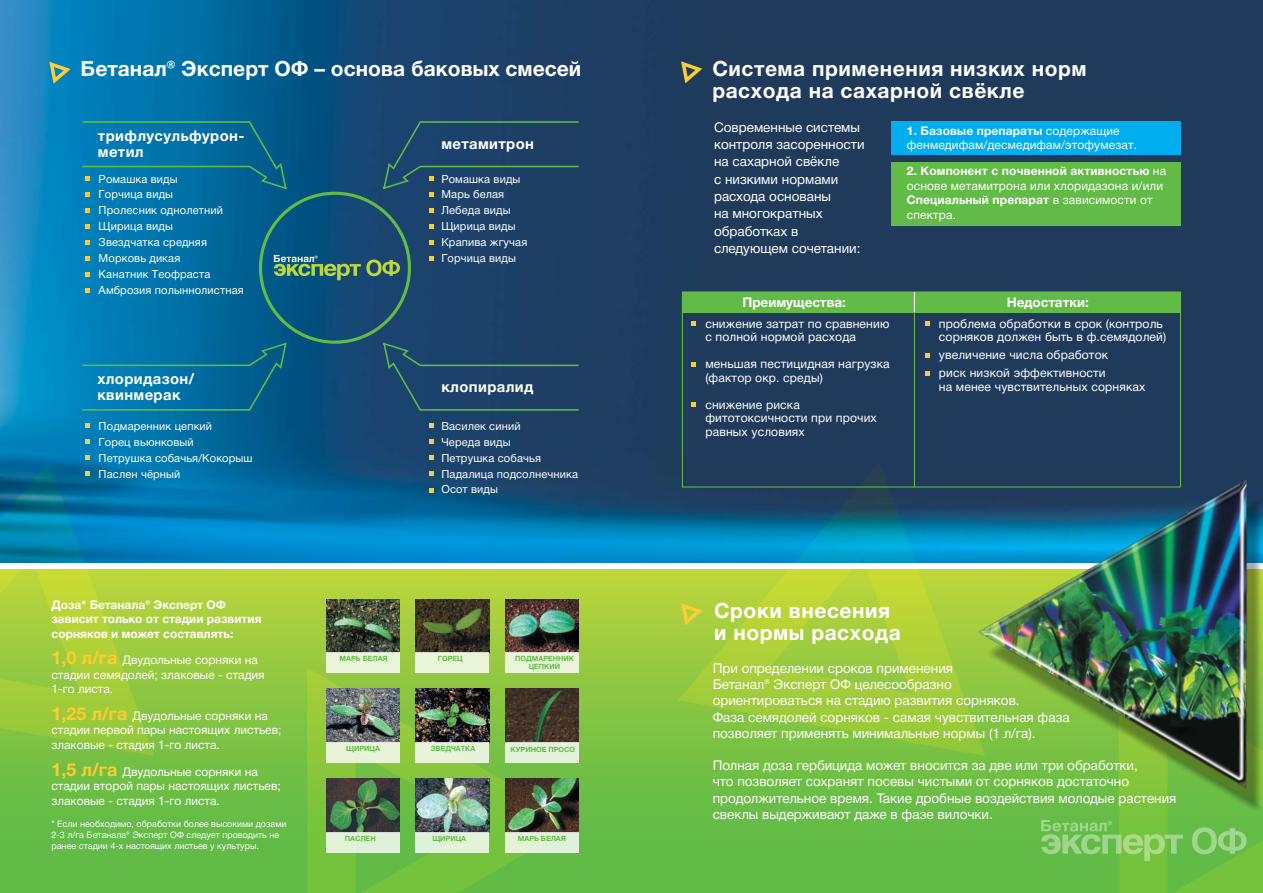
<style>
.page{position:relative;width:1263px;height:893px;background:#fff}
.page>*{position:absolute;margin:0;border:0;box-sizing:border-box;transform-origin:0 0}
.t1{font:700 21px/21.8px "Helvetica Neue Cyr";letter-spacing:.025em;color:#fff}
.t2{font:700 21px "Helvetica Neue Cyr";color:#fff}
.t3{font:700 14.85px/15.8px "Helvetica Neue Cyr";letter-spacing:.025em;color:#fff}
.t4{font:13.5px/16.2px "Helvetica Neue Cyr";color:#fff}
.t5{font:700 13.5px "Helvetica Neue Cyr";color:#fff}
.t6{font:12.15px/13.5px "Helvetica Neue Cyr";letter-spacing:.01em;color:#fff}
.t7{font:12px/14.4px "Helvetica Neue Cyr";color:#fff}
.t8{font:700 12px/14.4px "Helvetica Neue Cyr";color:#fff}
.t9{font:11.1px/15.9px "Helvetica Neue Cyr";letter-spacing:.01em;color:#fff}
.t10{font:9px/10.8px "Helvetica Neue Cyr";color:#fff}
.t11{font:700 7.2px/7.9px "Helvetica Neue Cyr";color:#62bb46;text-align:center}
.s1{font-weight:700;font-size:18px;color:#ffcc31}
.s2{font-weight:700}
</style>
<div class="page">
<img style="left:0;top:0;width:1263px;height:563px">
<div style="left:0;top:569px;width:1263px;height:324px;background:linear-gradient(to bottom,#b6d33d,#52b648)"></div>
<svg style="left:307px;top:667px;width:271px;height:226px;background:#79bf40"></svg>
<svg style="left:678px;top:462px;width:307px;height:294px;background:#6fa857"></svg>
<svg style="left:0;top:462px;width:154px;height:294px;background:#6aaf62"></svg>
<div style="left:0;top:563px;width:1263px;height:6px;background:#fff"></div>
<svg style="left:681px;top:603px;width:21px;height:22px"></svg>
<img style="left:969px;top:467px;width:294px;height:347px">
<img style="left:1041px;top:667px;width:222px;height:226px">
<svg style="left:681px;top:61px;width:21px;height:22px"></svg>
<svg style="left:49px;top:62px;width:22px;height:22px"></svg>
<img style="left:415px;top:599px;width:74px;height:54px">
<img style="left:505px;top:599px;width:74px;height:54px">
<img style="left:326px;top:599px;width:74px;height:54px">
<img style="left:415px;top:689px;width:74px;height:53px">
<img style="left:505px;top:689px;width:74px;height:53px">
<img style="left:326px;top:689px;width:74px;height:53px">
<img style="left:415px;top:779px;width:74px;height:53px">
<img style="left:505px;top:779px;width:74px;height:53px">
<img style="left:326px;top:779px;width:74px;height:53px">
<div style="left:415px;top:653px;width:74px;height:20px;background:#eaf4d9"></div>
<div style="left:505px;top:653px;width:74px;height:20px;background:#eaf4d9"></div>
<div style="left:326px;top:742px;width:74px;height:21px;background:#e8f4d7"></div>
<div style="left:326px;top:653px;width:74px;height:20px;background:#eaf4d9"></div>
<div style="left:505px;top:742px;width:74px;height:21px;background:#e4f2d9"></div>
<div style="left:415px;top:742px;width:74px;height:21px;background:#e7f3d7"></div>
<div style="left:326px;top:832px;width:74px;height:21px;background:#dff1da"></div>
<div style="left:505px;top:832px;width:74px;height:21px;background:#e3f3d8"></div>
<div style="left:415px;top:832px;width:74px;height:21px;background:#e3f3d8"></div>
<svg style="left:81px;top:341px;width:207px;height:70px;background:#04719e"></svg>
<div style="left:382px;top:329px;width:198px;height:82px;background:#1d4169"></div>
<svg style="left:81px;top:120px;width:207px;height:77px;background:#04719e"></svg>
<svg style="left:86px;top:209px;width:4px;height:4px"></svg>
<svg style="left:86px;top:225px;width:4px;height:4px"></svg>
<svg style="left:86px;top:240px;width:4px;height:4px"></svg>
<svg style="left:86px;top:256px;width:4px;height:4px"></svg>
<svg style="left:86px;top:272px;width:4px;height:4px"></svg>
<svg style="left:86px;top:288px;width:4px;height:4px"></svg>
<svg style="left:86px;top:423px;width:4px;height:5px"></svg>
<svg style="left:86px;top:439px;width:4px;height:5px"></svg>
<svg style="left:86px;top:455px;width:4px;height:5px"></svg>
<svg style="left:86px;top:471px;width:4px;height:5px"></svg>
<svg style="left:382px;top:120px;width:198px;height:82px;background:#1f4667"></svg>
<svg style="left:429px;top:208px;width:5px;height:4px"></svg>
<svg style="left:429px;top:224px;width:5px;height:4px"></svg>
<svg style="left:429px;top:240px;width:5px;height:4px"></svg>
<svg style="left:429px;top:256px;width:5px;height:4px"></svg>
<svg style="left:429px;top:423px;width:5px;height:5px"></svg>
<svg style="left:429px;top:439px;width:5px;height:5px"></svg>
<svg style="left:429px;top:455px;width:5px;height:5px"></svg>
<svg style="left:429px;top:471px;width:5px;height:5px"></svg>
<svg style="left:429px;top:488px;width:5px;height:4px"></svg>
<div style="left:259px;top:192px;width:152px;height:152px;border:3px solid #62bb46;border-radius:50%"></div>
<svg style="left:274px;top:255px;width:126px;height:25px;background:#497a6c"></svg>
<div style="left:891px;top:122px;width:289px;height:33px;background:#00aeef"></div>
<div style="left:891px;top:162px;width:289px;height:64px;background:#62bb46"></div>
<div style="left:682px;top:291px;width:499px;height:197px;border:1px solid #62bb46"></div>
<hr style="left:682px;top:312px;width:498px;height:1px;background:#62bb46">
<hr style="left:914px;top:292px;width:1px;height:195px;background:#62bb46">
<svg style="left:925px;top:353px;width:4px;height:5px"></svg>
<svg style="left:925px;top:321px;width:4px;height:5px"></svg>
<svg style="left:925px;top:371px;width:4px;height:5px"></svg>
<div style="left:682px;top:292px;width:232px;height:20px;background:#62bb46"></div>
<div style="left:914px;top:292px;width:266px;height:20px;background:#62bb46"></div>
<svg style="left:691px;top:321px;width:5px;height:5px"></svg>
<svg style="left:691px;top:362px;width:5px;height:5px"></svg>
<svg style="left:691px;top:403px;width:5px;height:4px"></svg>
<svg style="left:914px;top:292px;width:1px;height:20px"></svg>
<h1 class="t2" style="left:81px;top:57px;width:502px">Бетанал® Эксперт ОФ – основа баковых смесей</h1>
<p class="t3" style="left:98px;top:128px;width:148px">трифлусульфурон&shy;метил</p>
<p class="t9" style="left:99px;top:171px;width:147px">Ромашка виды<br>Горчица виды<br>Пролесник однолетний<br>Щирица виды<br>Звездчатка средняя<br>Морковь дикая<br>Канатник Теофраста<br>Амброзия полыннолистная</p>
<p class="t3" style="left:97px;top:371px;width:99px">хлоридазон/ квинмерак</p>
<p class="t9" style="left:99px;top:418px;width:155px">Подмаренник цепкий<br>Горец вьюнковый<br>Петрушка собачья/Кокорыш<br>Паслен чёрный</p>
<p class="t8" style="left:51px;top:598px;width:212px">Доза* Бетанала® Эксперт ОФ зависит только от стадии развития сорняков и может составлять:</p>
<p class="t7" style="left:51px;top:653px;width:215px"><span class="s1">1,0 л/га</span> Двудольные сорняки на стадии семядолей; злаковые - стадия<br>1-го листа.</p>
<p class="t7" style="left:51px;top:709px;width:231px"><span class="s1">1,25 л/га</span> Двудольные сорняки на стадии первой пары настоящих листьев; злаковые - стадия 1-го листа.</p>
<p class="t7" style="left:51px;top:764px;width:231px"><span class="s1">1,5 л/га</span> Двудольные сорняки на стадии второй пары настоящих листьев; злаковые - стадия 1-го листа.</p>
<p class="t10" style="left:51px;top:819px;width:237px">* Если необходимо, обработки более высокими дозами<br>2-3 л/га Бетанала® Эксперт ОФ следует проводить не ранее стадии 4-х настоящих листьев у культуры.</p>
<p class="t3" style="left:441px;top:136px;width:94px">метамитрон</p>
<p class="t9" style="left:441px;top:171px;width:87px">Ромашка виды<br>Марь белая<br>Лебеда виды<br>Щирица виды<br>Крапива жгучая<br>Горчица виды</p>
<p class="t3" style="left:441px;top:379px;width:94px">клопиралид</p>
<p class="t9" style="left:441px;top:418px;width:138px">Василек синий<br>Череда виды<br>Петрушка собачья<br>Падалица подсолнечника<br>Осот виды</p>
<p class="t11" style="left:340px;top:655px;width:50px">МАРЬ БЕЛАЯ</p>
<p class="t11" style="left:346px;top:745px;width:35px">ЩИРИЦА</p>
<p class="t11" style="left:438px;top:655px;width:26px">ГОРЕЦ</p>
<p class="t11" style="left:515px;top:655px;width:60px">ПОДМАРЕННИК<br>ЦЕПКИЙ</p>
<p class="t11" style="left:431px;top:745px;width:46px">ЗВЕДЧАТКА</p>
<p class="t11" style="left:511px;top:745px;width:66px">КУРИНОЕ ПРОСО</p>
<p class="t11" style="left:345px;top:834px;width:32px">ПАСЛЕН</p>
<p class="t11" style="left:432px;top:834px;width:35px">ЩИРИЦА</p>
<p class="t11" style="left:518px;top:835px;width:50px">МАРЬ БЕЛАЯ</p>
<h1 class="t1" style="left:712px;top:58px;width:376px">Система применения низких норм расхода на сахарной свёкле</h1>
<p class="t4" style="left:714px;top:119px;width:152px;line-height:17.2px">Современные системы контроля засоренности на сахарной свёкле<br>с низкими нормами расхода основаны<br>на многократных обработках в следующем сочетании:</p>
<p class="t7" style="left:907px;top:123px;width:232px"><span class="s2">1. Базовые препараты</span> содержащие фенмедифам/десмедифам/этофумезат.</p>
<p class="t7" style="left:907px;top:164px;width:261px"><span class="s2">2. Компонент с почвенной активностью</span> на основе метамитрона или хлоридазона и/или<br><span class="s2">Специальный препарат</span> в зависимости от спектра.</p>
<p class="t5" style="left:742px;top:295px;width:105px">Преимущества:</p>
<p class="t6" style="left:705px;top:317px;width:185px">снижение затрат по сравнению с полной нормой расхода</p>
<p class="t6" style="left:705px;top:357px;width:186px">меньшая пестицидная нагрузка (фактор окр. среды)</p>
<p class="t6" style="left:705px;top:398px;width:173px">снижение риска фитотоксичности при прочих равных условиях</p>
<p class="t5" style="left:1007px;top:295px;width:84px">Недостатки:</p>
<p class="t6" style="left:939px;top:317px;width:229px">проблема обработки в срок (контроль сорняков должен быть в ф.семядолей)</p>
<p class="t6" style="left:939px;top:346px;width:171px;line-height:18px">увеличение числа обработок риск низкой эффективности</p>
<p class="t6" style="left:939px;top:380px;width:208px">на менее чувствительных сорняках</p>
<h1 class="t1" style="left:714px;top:600px;width:188px">Сроки внесения и нормы расхода</h1>
<p class="t4" style="left:713px;top:660px;width:358px">При определении сроков применения<br>Бетанал® Эксперт ОФ целесообразно<br>ориентироваться на стадию развития сорняков.<br>Фаза семядолей сорняков - самая чувствительная фаза позволяет применять минимальные нормы (1 л/га).</p>
<p class="t4" style="left:713px;top:757px;width:465px">Полная доза гербицида может вносится за две или три обработки,<br>что позволяет сохранят посевы чистыми от сорняков достаточно продолжительное время. Такие дробные воздействия молодые растения свеклы выдерживают даже в фазе вилочки.</p>
</div>
